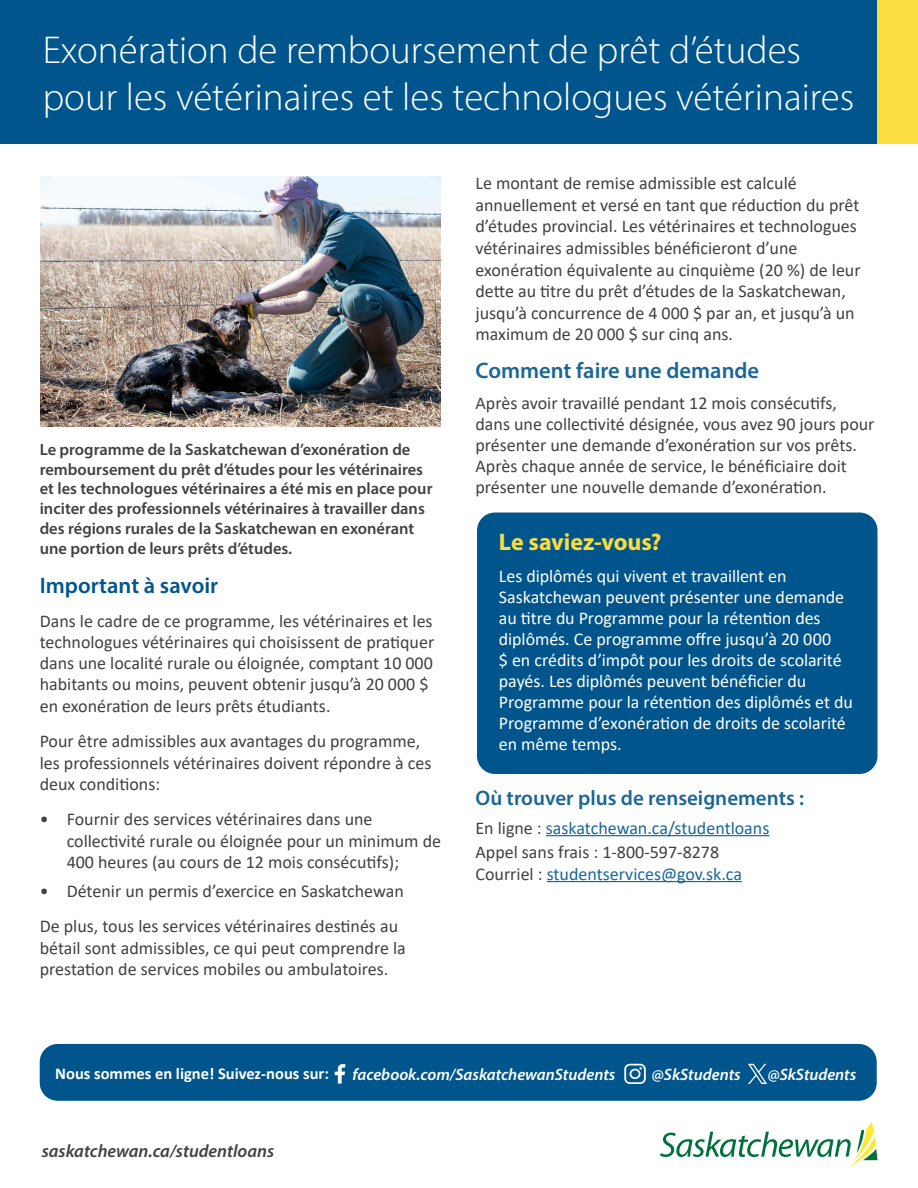
<style>
.page{position:relative;width:918px;height:1188px;background:#fff}
.page>*{position:absolute;margin:0;border:0;box-sizing:border-box;transform-origin:0 0}
.t1{font:300 39px/46.8px "Myriad Pro";color:#fff}
.t2{font:700 24px "Myriad Pro";letter-spacing:-.005em;color:#fbdd40}
.t3{font:600 22.5px "Myriad Pro";color:#1a6697}
.t4{font:600 22.5px "Myriad Pro";color:#00558c}
.t5{font:600 21px "Myriad Pro";color:#1a6697}
.t6{font:18px/21.6px "Calibri";color:#414042}
.t7{font:18px/21px "Calibri";letter-spacing:-.005em;color:#fff}
.t8{font:18px "Calibri";color:#1a6697}
.t9{font:italic 600 18px "Myriad Pro";color:#414042}
.t10{font:600 16.5px/19.8px "Myriad Pro";color:#414042}
.t11{font:italic 600 16.5px "Myriad Pro";color:#fff}
.t12{font:700 16.5px "Calibri";color:#fff}
.s1{color:#1a6697}
.s2{color:#414042}
</style>
<div class="page">
<svg style="left:660px;top:1122px;width:218px;height:45px"></svg>
<div style="left:0;top:0;width:878px;height:144px;background:#00558c"></div>
<div style="left:878px;top:0;width:40px;height:144px;background:#fbdd40"></div>
<hr style="left:546px;top:835px;width:223px;height:1px;background:#1a6697">
<hr style="left:547px;top:881px;width:195px;height:1px;background:#1a6697">
<img style="left:41px;top:177px;width:399px;height:249px">
<div style="left:477px;top:513px;width:401px;height:261px;background:#00558c;border-radius:18px"></div>
<div style="left:40px;top:1044px;width:837px;height:57px;background:#00558c;border-radius:18px"></div>
<svg style="left:624px;top:1064px;width:22px;height:20px"></svg>
<svg style="left:335px;top:1064px;width:10px;height:20px"></svg>
<svg style="left:748px;top:1064px;width:19px;height:20px"></svg>
<h1 class="t1" style="left:43px;top:26px;width:813px">Exonération de remboursement de prêt d’études pour les vétérinaires et les technologues vétérinaires</h1>
<p class="t10" style="left:40px;top:439px;width:394px">Le programme de la Saskatchewan d’exonération de remboursement du prêt d’études pour les vétérinaires et les technologues vétérinaires a été mis en place pour inciter des professionnels vétérinaires à travailler dans des régions rurales de la Saskatchewan en exonérant une portion de leurs prêts d’études.</p>
<p class="t4" style="left:40px;top:571px;width:180px">Important à savoir</p>
<p class="t6" style="left:40px;top:610px;width:396px;line-height:21.1px">Dans le cadre de ce programme, les vétérinaires et les technologues vétérinaires qui choisissent de pratiquer dans une localité rurale ou éloignée, comptant 10 000 habitants ou moins, peuvent obtenir jusqu’à 20 000 $ en exonération de leurs prêts étudiants.</p>
<p class="t6" style="left:40px;top:730px;width:393px">Pour être admissibles aux avantages du programme, les professionnels vétérinaires doivent répondre à ces deux conditions:</p>
<p class="t6" style="left:67px;top:808px;width:376px;text-indent:-27px">• Fournir des services vétérinaires dans une collectivité rurale ou éloignée pour un minimum de<br>400 heures (au cours de 12 mois consécutifs);</p>
<p class="t6" style="left:40px;top:873px;width:366px;line-height:35.1px">• Détenir un permis d’exercice en Saskatchewan<br>De plus, tous les services vétérinaires destinés au</p>
<p class="t6" style="left:40px;top:936px;width:368px">bétail sont admissibles, ce qui peut comprendre la prestation de services mobiles ou ambulatoires.</p>
<p class="t6" style="left:475px;top:172px;width:387px">Le montant de remise admissible est calculé annuellement et versé en tant que réduction du prêt d’études provincial. Les vétérinaires et technologues vétérinaires admissibles bénéficieront d’une exonération équivalente au cinquième (20 %) de leur dette au titre du prêt d’études de la Saskatchewan, jusqu’à concurrence de 4 000 $ par an, et jusqu’à un maximum de 20 000 $ sur cinq ans.</p>
<p class="t3" style="left:475px;top:356px;width:285px">Comment faire une demande</p>
<p class="t6" style="left:475px;top:393px;width:401px;line-height:21px">Après avoir travaillé pendant 12 mois consécutifs, dans une collectivité désignée, vous avez 90 jours pour présenter une demande d’exonération sur vos prêts.<br>Après chaque année de service, le bénéficiaire doit présenter une nouvelle demande d’exonération.</p>
<h2 class="t2" style="left:499px;top:527px;width:164px">Le saviez-vous?</h2>
<p class="t7" style="left:499px;top:565px;width:356px">Les diplômés qui vivent et travaillent en Saskatchewan peuvent présenter une demande au titre du Programme pour la rétention des diplômés. Ce programme offre jusqu’à 20 000<br>$ en crédits d’impôt pour les droits de scolarité payés. Les diplômés peuvent bénéficier du Programme pour la rétention des diplômés et du Programme d’exonération de droits de scolarité en même temps.</p>
<p class="t5" style="left:475px;top:785px;width:330px">Où trouver plus de renseignements :</p>
<p class="t6" style="left:475px;top:815px;width:295px;line-height:24.3px">En ligne : <span class="s1">saskatchewan.ca/studentloans<br></span>Appel sans frais : 1-800-597-8278</p>
<p class="t8" style="left:475px;top:861px;width:268px"><span class="s2">Courriel :</span> studentservices@gov.sk.ca</p>
<p class="t12" style="left:55px;top:1062px;width:275px">Nous sommes en ligne! Suivez-nous sur:</p>
<p class="t11" style="left:353px;top:1064px;width:264px">facebook.com/SaskatchewanStudents</p>
<p class="t11" style="left:652px;top:1064px;width:90px">@SkStudents</p>
<p class="t11" style="left:768px;top:1064px;width:90px">@SkStudents</p>
<p class="t9" style="left:42px;top:1140px;width:234px">saskatchewan.ca/studentloans</p>
</div>
